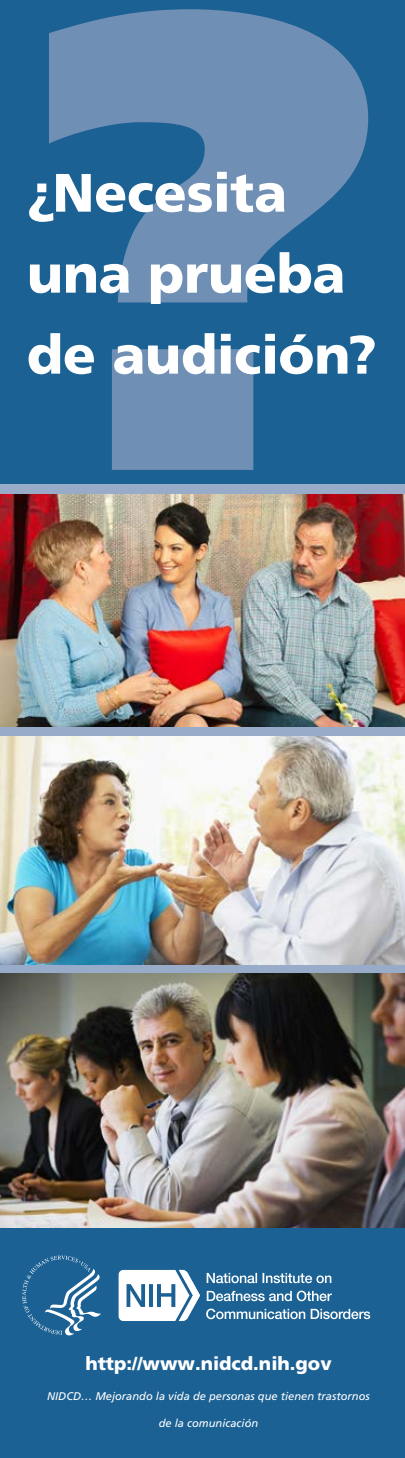
<style>
.page{position:relative;width:405px;height:1458px;background:#fff}
.page>*{position:absolute;margin:0;border:0;box-sizing:border-box;transform-origin:0 0}
.t1{font:900 648.9px "Frutiger LT Std";color:#6f8fb5}
.t2{font:900 54px/81px "Frutiger LT Std";letter-spacing:-.005em;color:#fff}
.t3{font:900 18.45px "Frutiger LT Std";color:#fff}
.t4{font:italic 11.03px "Frutiger LT Std";color:#fff}
</style>
<div class="page">
<div style="left:0;top:0;width:405px;height:484px;background:#1b6194"></div>
<div style="left:0;top:1227px;width:405px;height:231px;background:#1b6194"></div>
<img style="left:0;top:494px;width:405px;height:233px">
<div style="left:0;top:484px;width:405px;height:10px;background:#98acc9"></div>
<div style="left:0;top:727px;width:405px;height:10px;background:#98acc9"></div>
<div style="left:0;top:964px;width:405px;height:10px;background:#98acc9"></div>
<img style="left:0;top:737px;width:405px;height:227px">
<img style="left:0;top:974px;width:405px;height:253px">
<svg style="left:22px;top:1256px;width:79px;height:79px"></svg>
<svg style="left:119px;top:1270px;width:81px;height:51px"></svg>
<svg style="left:206px;top:1309px;width:164px;height:10px"></svg>
<svg style="left:207px;top:1291px;width:125px;height:10px"></svg>
<svg style="left:207px;top:1273px;width:124px;height:10px"></svg>
<h1 class="t1" style="left:22px;top:-154px;width:374px">?</h1>
<h1 class="t2" style="left:27px;top:152px;width:351px">¿Necesita una prueba de audición?</h1>
<p class="t3" style="left:85px;top:1352px;width:248px">http://www.nidcd.nih.gov</p>
<p class="t4" style="left:47px;top:1390px;width:324px">NIDCD… Mejorando la vida de personas que tienen trastornos</p>
<p class="t4" style="left:159px;top:1417px;width:101px">de la comunicación</p>
</div>
